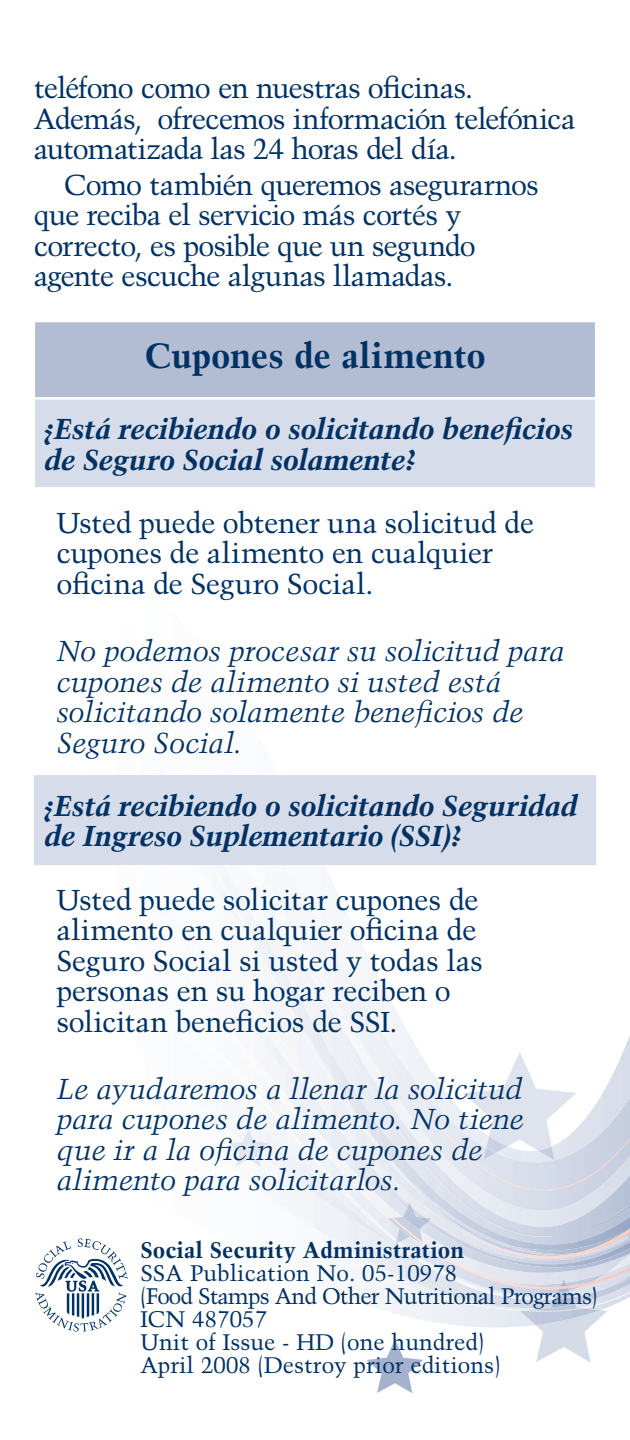
<style>
.page{position:relative;width:630px;height:1440px;background:#fff}
.page>*{position:absolute;margin:0;border:0;box-sizing:border-box;transform-origin:0 0}
.Header2{font:700 35px "Trump Mediaeval";letter-spacing:-.01em;color:#003163}
.paragraph_format{font:28.75px/30.5px "Trump Mediaeval";letter-spacing:-.035em;color:#003163}
.Table_Paragraph{font:28.75px/30.5px "Trump Mediaeval";letter-spacing:-.015em;color:#003163}
.Table_Paragraph-2{font:italic 28.75px/30.5px "Trump Mediaeval";letter-spacing:-.015em;color:#003163}
.Table_Subheads{font:italic 700 28.75px/30.5px "Trump Mediaeval";letter-spacing:-.015em;color:#003163}
.SSA_Pub_Information{font:22.5px "Trump Mediaeval";color:#003163}
.SSA_Pub_Information-2{font:22.5px "Trump Mediaeval";letter-spacing:-.04em;color:#003163}
.SSA_Pub_info{font:700 22.5px "Trump Mediaeval";color:#003163}
</style>
<div class="page">
<svg style="left:367px;top:1339px;width:56px;height:54px"></svg>
<svg style="left:79px;top:1024px;width:551px;height:288px"></svg>
<img style="left:229px;top:1141px;width:32px;height:26px">
<img style="left:243px;top:1129px;width:26px;height:24px">
<svg style="left:536px;top:1310px;width:72px;height:53px"></svg>
<img style="left:520px;top:1291px;width:80px;height:34px">
<img style="left:551px;top:1297px;width:24px;height:10px">
<svg style="left:555px;top:1279px;width:46px;height:20px"></svg>
<img style="left:523px;top:1308px;width:60px;height:4px">
<img style="left:388px;top:1218px;width:4px;height:26px">
<img style="left:423px;top:1223px;width:6px;height:21px">
<img style="left:409px;top:1203px;width:23px;height:17px">
<img style="left:407px;top:1205px;width:22px;height:18px">
<img style="left:403px;top:1209px;width:23px;height:21px">
<img style="left:408px;top:1204px;width:21px;height:16px">
<img style="left:392px;top:1218px;width:31px;height:26px">
<svg style="left:396px;top:1240px;width:4px;height:3px"></svg>
<svg style="left:35px;top:1239px;width:93px;height:93px"></svg>
<div style="left:34px;top:321px;width:562px;height:77px;background:#b2bdd4"></div>
<svg style="left:34px;top:400px;width:562px;height:465px"></svg>
<hr style="left:33px;top:320px;width:564px;height:2px;background:#fff">
<hr style="left:33px;top:322px;width:2px;height:75px;background:#fff">
<hr style="left:595px;top:322px;width:2px;height:75px;background:#fff">
<hr style="left:33px;top:397px;width:564px;height:3px;background:#fff">
<hr style="left:33px;top:400px;width:2px;height:87px;background:#fff">
<hr style="left:595px;top:400px;width:2px;height:87px;background:#fff">
<hr style="left:33px;top:487px;width:564px;height:3px;background:#fff">
<p class="paragraph_format" style="left:34px;top:72px;width:543px">teléfono como en nuestras oficinas.<br>Además, ofrecemos información telefónica automatizada las 24 horas del día.</p>
<p class="paragraph_format" style="left:34px;top:169px;width:507px;text-indent:30px">Como también queremos asegurarnos que reciba el servicio más cortés y correcto, es posible que un segundo agente escuche algunas llamadas.</p>
<h2 class="Header2" style="left:144px;top:334px;width:343px">Cupones de alimento</h2>
<p class="Table_Subheads" style="left:44px;top:413px;width:531px">¿Está recibiendo o solicitando beneficios de Seguro Social solamente?</p>
<p class="Table_Paragraph" style="left:56px;top:507px;width:479px">Usted puede obtener una solicitud de cupones de alimento en cualquier oficina de Seguro Social.</p>
<p class="Table_Paragraph-2" style="left:56px;top:635px;width:510px">No podemos procesar su solicitud para cupones de alimento si usted está solicitando solamente beneficios de<br>Seguro Social.</p>
<p class="Table_Subheads" style="left:44px;top:790px;width:535px">¿Está recibiendo o solicitando Seguridad de Ingreso Suplementario (SSI)?</p>
<p class="Table_Paragraph" style="left:56px;top:884px;width:428px">Usted puede solicitar cupones de alimento en cualquier oficina de<br>Seguro Social si usted y todas las personas en su hogar reciben o solicitan beneficios de SSI.</p>
<p class="Table_Paragraph-2" style="left:56px;top:1073px;width:469px">Le ayudaremos a llenar la solicitud para cupones de alimento. No tiene que ir a la oficina de cupones de alimento para solicitarlos.</p>
<p class="SSA_Pub_info" style="left:140px;top:1236px;width:325px">Social Security Administration</p>
<p class="SSA_Pub_Information" style="left:140px;top:1260px;width:319px">SSA Publication No. 05-10978</p>
<p class="SSA_Pub_Information-2" style="left:140px;top:1282px;width:459px">(Food Stamps And Other Nutritional Programs)</p>
<p class="SSA_Pub_Information" style="left:140px;top:1305px;width:128px">ICN 487057</p>
<p class="SSA_Pub_Information" style="left:140px;top:1328px;width:345px">Unit of Issue - HD (one hundred)</p>
<p class="SSA_Pub_Information" style="left:140px;top:1351px;width:362px">April 2008 (Destroy prior editions)</p>
</div>
